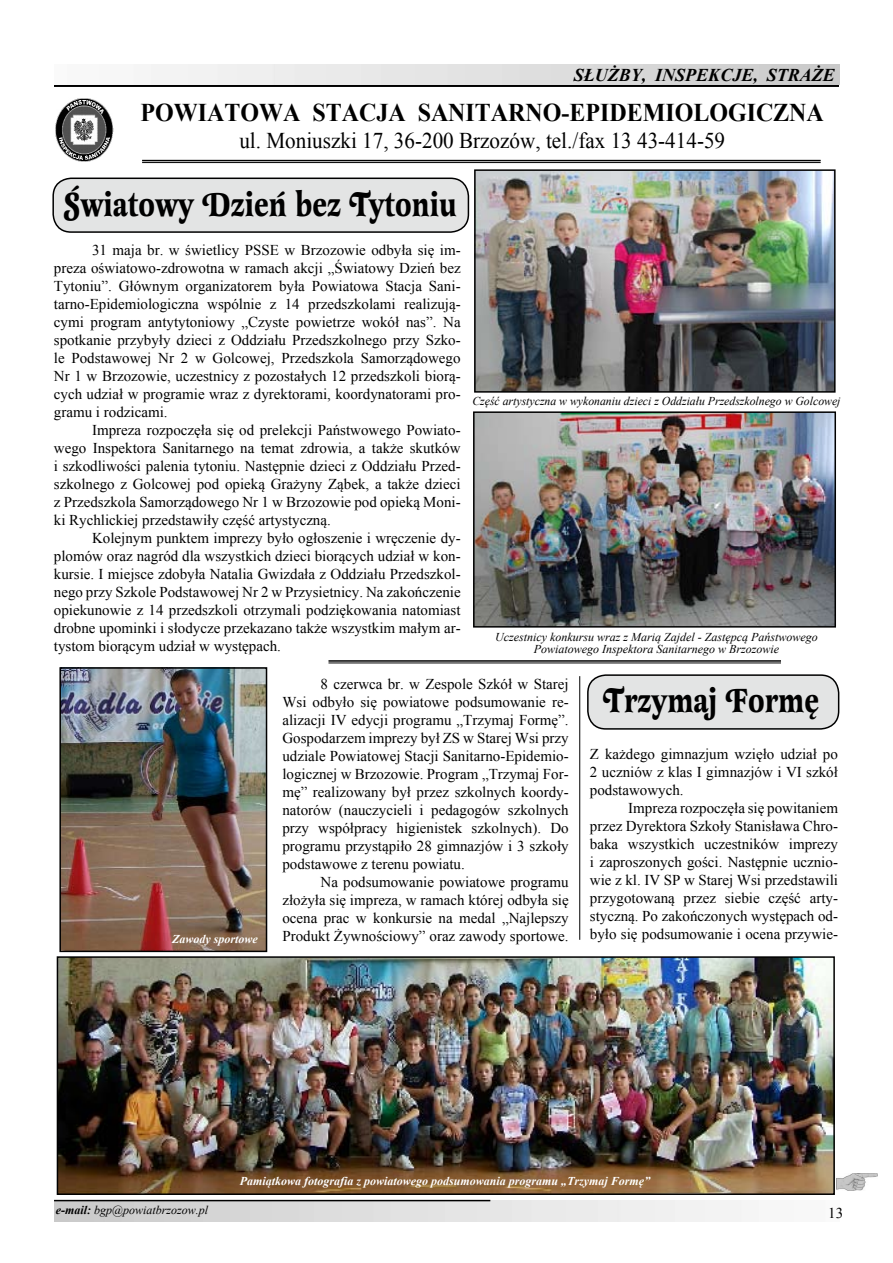
<style>
.page{position:relative;width:893px;height:1263px;background:#fff}
.page>*{position:absolute;margin:0;border:0;box-sizing:border-box;transform-origin:0 0}
.t1{font:31.5px "EFN Noc Czarna";color:#000}
.t2{font:700 25.5px "Times New Roman";color:#000;scale:.94 1}
.t3{font:22.5px "Times New Roman";color:#000;scale:.94 1}
.t4{font:italic 700 18px "Times New Roman";color:#000}
.t5{font:15px "Times New Roman";color:#000}
.t6{font:italic 12px/12px "Times New Roman";color:#000;text-align:center}
.t7{font:italic 700 12px "Times New Roman";color:#fff}
.s1{font-weight:700}
</style>
<div class="page">
<hr style="left:54px;top:85px;width:785px;height:2px;background:#000">
<hr style="left:54px;top:1200px;width:436px;height:1px;background:#000">
<img style="left:55px;top:98px;width:59px;height:64px">
<hr style="left:142px;top:160px;width:679px;height:1px;background:#000">
<hr style="left:142px;top:162px;width:679px;height:1px;background:#000">
<img style="left:477px;top:172px;width:356px;height:218px">
<div style="left:474px;top:169px;width:362px;height:224px;border:2px solid #000"></div>
<img style="left:476px;top:414px;width:357px;height:211px">
<div style="left:473px;top:411px;width:363px;height:217px;border:2px solid #000"></div>
<hr style="left:328px;top:660px;width:453px;height:2px;background:#000">
<hr style="left:328px;top:663px;width:453px;height:1px;background:#000">
<div style="left:53px;top:178px;width:415px;height:54px;background:#e3e4e4;border-radius:18px"></div>
<div style="left:52px;top:178px;width:417px;height:55px;border:2px solid #000;border-radius:18px"></div>
<div style="left:588px;top:675px;width:251px;height:54px;background:#e3e4e4;border-radius:18px"></div>
<div style="left:587px;top:674px;width:252px;height:56px;border:2px solid #000;border-radius:18px"></div>
<img style="left:60px;top:959px;width:772px;height:233px">
<div style="left:57px;top:956px;width:778px;height:239px;border:2px solid #000"></div>
<img style="left:62px;top:670px;width:202px;height:279px">
<div style="left:59px;top:667px;width:208px;height:285px;border:2px solid #000"></div>
<hr style="left:579px;top:676px;width:1px;height:264px;background:#000">
<img style="left:837px;top:1174px;width:41px;height:16px">
<p class="t4" style="left:574px;top:63px;width:263px">SŁUŻBY, INSPEKCJE, STRAŻE</p>
<p class="t2" style="left:141px;top:95px;width:728px">POWIATOWA STACJA SANITARNO-EPIDEMIOLOGICZNA</p>
<p class="t3" style="left:239px;top:126px;width:518px">ul. Moniuszki 17, 36-200 Brzozów, tel./fax 13 43-414-59</p>
<p class="t1" style="left:63px;top:183px;width:395px">Światowy Dzień bez Tytoniu</p>
<p class="t5" style="left:92px;top:239px;width:370px">31 maja br. w świetlicy PSSE w Brzozowie odbyła się im-</p>
<p class="t5" style="left:54px;top:257px;width:408px">preza oświatowo-zdrowotna w ramach akcji „Światowy Dzień bez</p>
<p class="t5" style="left:54px;top:275px;width:408px">Tytoniu”. Głównym organizatorem była Powiatowa Stacja Sani-</p>
<p class="t5" style="left:54px;top:293px;width:408px">tarno-Epidemiologiczna wspólnie z 14 przedszkolami realizują-</p>
<p class="t5" style="left:54px;top:311px;width:408px">cymi program antytytoniowy „Czyste powietrze wokół nas”. Na</p>
<p class="t5" style="left:54px;top:329px;width:408px">spotkanie przybyły dzieci z Oddziału Przedszkolnego przy Szko-</p>
<p class="t5" style="left:54px;top:347px;width:408px">le Podstawowej Nr 2 w Golcowej, Przedszkola Samorządowego</p>
<p class="t5" style="left:54px;top:365px;width:408px">Nr 1 w Brzozowie, uczestnicy z pozostałych 12 przedszkoli biorą-</p>
<p class="t5" style="left:54px;top:383px;width:408px">cych udział w programie wraz z dyrektorami, koordynatorami pro-</p>
<p class="t5" style="left:54px;top:401px;width:115px">gramu i rodzicami.</p>
<p class="t5" style="left:92px;top:419px;width:370px">Impreza rozpoczęła się od prelekcji Państwowego Powiato-</p>
<p class="t5" style="left:54px;top:437px;width:408px">wego Inspektora Sanitarnego na temat zdrowia, a także skutków</p>
<p class="t5" style="left:54px;top:455px;width:408px">i szkodliwości palenia tytoniu. Następnie dzieci z Oddziału Przed-</p>
<p class="t5" style="left:54px;top:473px;width:408px">szkolnego z Golcowej pod opieką Grażyny Ząbek, a także dzieci</p>
<p class="t5" style="left:54px;top:491px;width:408px">z Przedszkola Samorządowego Nr 1 w Brzozowie pod opieką Moni-</p>
<p class="t5" style="left:54px;top:509px;width:279px">ki Rychlickiej przedstawiły część artystyczną.</p>
<p class="t5" style="left:92px;top:527px;width:370px">Kolejnym punktem imprezy było ogłoszenie i wręczenie dy-</p>
<p class="t5" style="left:54px;top:545px;width:408px">plomów oraz nagród dla wszystkich dzieci biorących udział w kon-</p>
<p class="t5" style="left:54px;top:563px;width:408px">kursie. I miejsce zdobyła Natalia Gwizdała z Oddziału Przedszkol-</p>
<p class="t5" style="left:54px;top:581px;width:408px">nego przy Szkole Podstawowej Nr 2 w Przysietnicy. Na zakończenie</p>
<p class="t5" style="left:54px;top:599px;width:408px">opiekunowie z 14 przedszkoli otrzymali podziękowania natomiast</p>
<p class="t5" style="left:54px;top:617px;width:408px">drobne upominki i słodycze przekazano także wszystkim małym ar-</p>
<p class="t5" style="left:54px;top:635px;width:229px">tystom biorącym udział w występach.</p>
<p class="t6" style="left:472px;top:395px;width:370px">Część artystyczna w wykonaniu dzieci z Oddziału Przedszkolnego w Golcowej</p>
<p class="t6" style="left:495px;top:631px;width:324px">Uczestnicy konkursu wraz z Marią Zajdel - Zastępcą Państwowego<br>Powiatowego Inspektora Sanitarnego w Brzozowie</p>
<p class="t7" style="left:172px;top:930px;width:87px">Zawody sportowe</p>
<p class="t5" style="left:321px;top:674px;width:250px">8 czerwca br. w Zespole Szkół w Starej</p>
<p class="t5" style="left:282px;top:692px;width:288px">Wsi odbyło się powiatowe podsumowanie re-</p>
<p class="t5" style="left:282px;top:710px;width:288px">alizacji IV edycji programu „Trzymaj Formę”.</p>
<p class="t5" style="left:282px;top:728px;width:288px">Gospodarzem imprezy był ZS w Starej Wsi przy</p>
<p class="t5" style="left:282px;top:746px;width:288px">udziale Powiatowej Stacji Sanitarno-Epidemio-</p>
<p class="t5" style="left:282px;top:764px;width:288px">logicznej w Brzozowie. Program „Trzymaj For-</p>
<p class="t5" style="left:282px;top:782px;width:288px">mę” realizowany był przez szkolnych koordy-</p>
<p class="t5" style="left:282px;top:800px;width:288px">natorów (nauczycieli i pedagogów szkolnych</p>
<p class="t5" style="left:282px;top:818px;width:288px">przy współpracy higienistek szkolnych). Do</p>
<p class="t5" style="left:282px;top:836px;width:288px">programu przystąpiło 28 gimnazjów i 3 szkoły</p>
<p class="t5" style="left:282px;top:854px;width:184px">podstawowe z terenu powiatu.</p>
<p class="t5" style="left:321px;top:872px;width:250px">Na podsumowanie powiatowe programu</p>
<p class="t5" style="left:282px;top:890px;width:288px">złożyła się impreza, w ramach której odbyła się</p>
<p class="t5" style="left:282px;top:908px;width:288px">ocena prac w konkursie na medal „Najlepszy</p>
<p class="t5" style="left:282px;top:926px;width:288px">Produkt Żywnościowy” oraz zawody sportowe.</p>
<p class="t1" style="left:603px;top:680px;width:218px">Trzymaj Formę</p>
<p class="t5" style="left:590px;top:744px;width:250px">Z każdego gimnazjum wzięło udział po</p>
<p class="t5" style="left:590px;top:762px;width:250px">2 uczniów z klas I gimnazjów i VI szkół</p>
<p class="t5" style="left:590px;top:780px;width:95px">podstawowych.</p>
<p class="t5" style="left:628px;top:798px;width:211px">Impreza rozpoczęła się powitaniem</p>
<p class="t5" style="left:590px;top:816px;width:250px">przez Dyrektora Szkoły Stanisława Chro-</p>
<p class="t5" style="left:590px;top:834px;width:250px">baka wszystkich uczestników imprezy</p>
<p class="t5" style="left:590px;top:852px;width:250px">i zaproszonych gości. Następnie ucznio-</p>
<p class="t5" style="left:590px;top:870px;width:250px">wie z kl. IV SP w Starej Wsi przedstawili</p>
<p class="t5" style="left:590px;top:888px;width:250px">przygotowaną przez siebie część arty-</p>
<p class="t5" style="left:590px;top:906px;width:250px">styczną. Po zakończonych występach od-</p>
<p class="t5" style="left:590px;top:924px;width:250px">było się podsumowanie i ocena przywie-</p>
<p class="t7" style="left:240px;top:1172px;width:412px">Pamiątkowa fotografia z powiatowego podsumowania programu „Trzymaj Formę”</p>
<p class="t6" style="left:56px;top:1203px;width:154px"><span class="s1">e-mail:</span> bgp@powiatbrzozow.pl</p>
<p class="t5" style="left:828px;top:1202px;width:15px">13</p>
</div>
